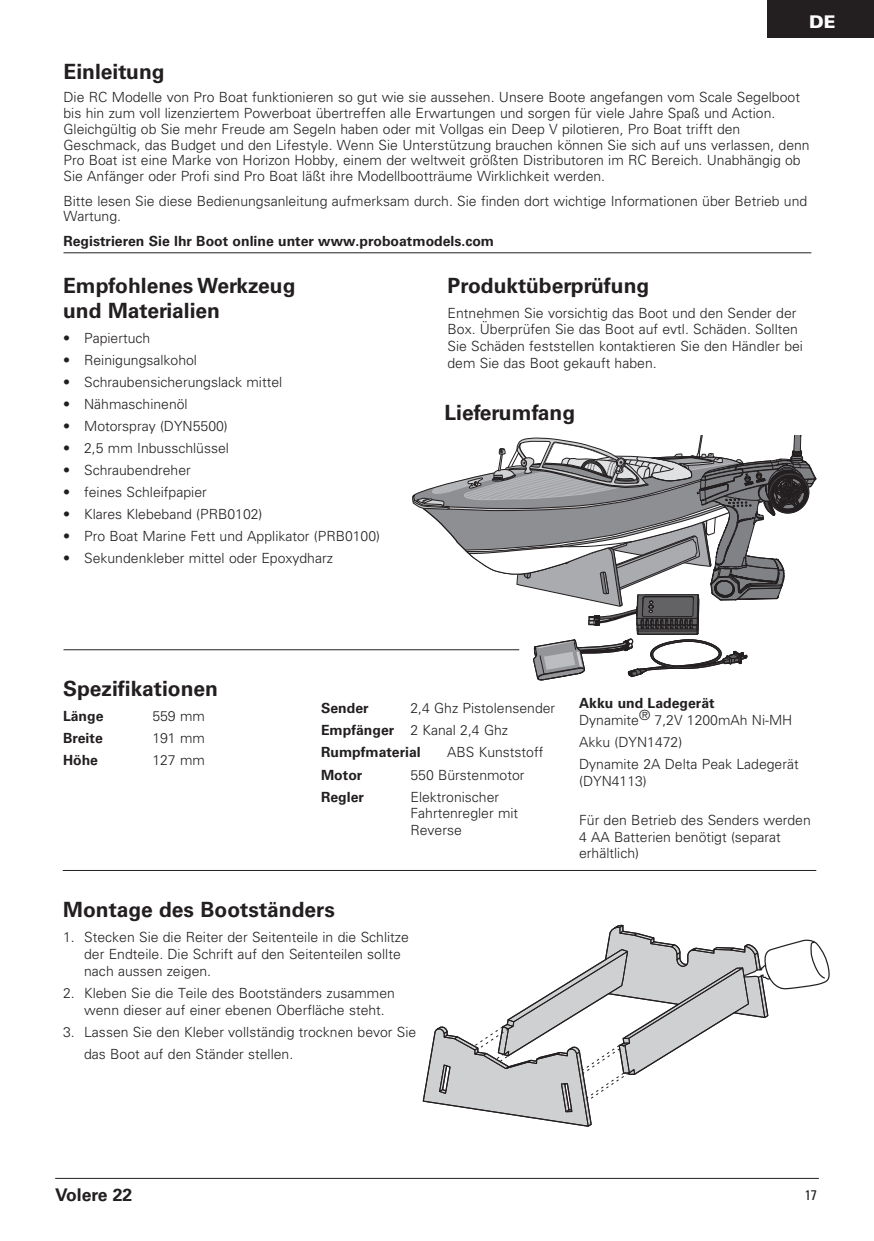
<style>
.page{position:relative;width:874px;height:1241px;background:#fff}
.page>*{position:absolute;margin:0;border:0;box-sizing:border-box;transform-origin:0 0}
.t1{font:700 21px/25.2px "Univers LT Std";color:#231f20}
.t2{font:700 17.5px "Univers LT Std";color:#231f20}
.t3{font:900 17.5px "Univers LT Std";color:#fff}
.t4{font:300 14px/16.8px "Univers LT Std";color:#231f20}
.t5{font:700 14px "Univers LT Std";color:#231f20}
.t6{font:condensed 14px "Univers LT Std";color:#231f20}
.s1{font-weight:700}
</style>
<div class="page">
<hr style="left:55px;top:1177px;width:763px;height:1px;background:#231f20">
<div style="left:767px;top:0;width:106px;height:38px;background:#231f20"></div>
<hr style="left:63px;top:649px;width:456px;height:1px;background:#231f20">
<hr style="left:63px;top:870px;width:752px;height:1px;background:#231f20">
<hr style="left:63px;top:252px;width:748px;height:1px;background:#231f20">
<svg style="left:412px;top:435px;width:404px;height:245px"></svg>
<svg style="left:422px;top:924px;width:407px;height:203px"></svg>
<p class="t3" style="left:808px;top:10px;width:28px">DE</p>
<h1 class="t1" style="left:63px;top:59px;width:103px">Einleitung</h1>
<p class="t4" style="left:63px;top:89px;width:747px;line-height:15.8px">Die RC Modelle von Pro Boat funktionieren so gut wie sie aussehen. Unsere Boote angefangen vom Scale Segelboot bis hin zum voll lizenziertem Powerboat übertreffen alle Erwartungen und sorgen für viele Jahre Spaß und Action.<br>Gleichgültig ob Sie mehr Freude am Segeln haben oder mit Vollgas ein Deep V pilotieren, Pro Boat trifft den Geschmack, das Budget und den Lifestyle. Wenn Sie Unterstützung brauchen können Sie sich auf uns verlassen, denn Pro Boat ist eine Marke von Horizon Hobby, einem der weltweit größten Distributoren im RC Bereich. Unabhängig ob Sie Anfänger oder Profi sind Pro Boat läßt ihre Modellbootträume Wirklichkeit werden.</p>
<p class="t4" style="left:63px;top:193px;width:745px;line-height:15.8px">Bitte lesen Sie diese Bedienungsanleitung aufmerksam durch. Sie finden dort wichtige Informationen über Betrieb und<br>Wartung.</p>
<p class="t5" style="left:63px;top:233px;width:432px">Registrieren Sie lhr Boot online unter www.proboatmodels.com</p>
<h1 class="t1" style="left:63px;top:273px;width:234px">Empfohlenes Werkzeug und Materialien</h1>
<p class="t4" style="left:63px;top:329px;width:89px">• Papiertuch</p>
<p class="t4" style="left:63px;top:351px;width:135px">• Reinigungsalkohol</p>
<p class="t4" style="left:63px;top:373px;width:220px">• Schraubensicherungslack mittel</p>
<p class="t4" style="left:63px;top:395px;width:126px">• Nähmaschinenöl</p>
<p class="t4" style="left:63px;top:417px;width:166px">• Motorspray (DYN5500)</p>
<p class="t4" style="left:63px;top:439px;width:167px">• 2,5 mm Inbusschlüssel</p>
<p class="t4" style="left:63px;top:461px;width:129px">• Schraubendreher</p>
<p class="t4" style="left:63px;top:483px;width:145px">• feines Schleifpapier</p>
<p class="t4" style="left:63px;top:506px;width:201px">• Klares Klebeband (PRB0102)</p>
<p class="t4" style="left:63px;top:528px;width:318px">• Pro Boat Marine Fett und Applikator (PRB0100)</p>
<p class="t4" style="left:63px;top:550px;width:271px">• Sekundenkleber mittel oder Epoxydharz</p>
<h1 class="t1" style="left:447px;top:273px;width:203px">Produktüberprüfung</h1>
<p class="t4" style="left:447px;top:304px;width:357px">Entnehmen Sie vorsichtig das Boot und den Sender der Box. Überprüfen Sie das Boot auf evtl. Schäden. Sollten Sie Schäden feststellen kontaktieren Sie den Händler bei dem Sie das Boot gekauft haben.</p>
<h1 class="t1" style="left:444px;top:400px;width:132px">Lieferumfang</h1>
<h1 class="t1" style="left:63px;top:676px;width:156px">Spezifikationen</h1>
<p class="t5" style="left:63px;top:707px;width:42px">Länge</p>
<p class="t4" style="left:152px;top:707px;width:54px">559 mm</p>
<p class="t5" style="left:63px;top:729px;width:41px">Breite</p>
<p class="t4" style="left:152px;top:729px;width:54px">191 mm</p>
<p class="t5" style="left:63px;top:752px;width:36px">Höhe</p>
<p class="t4" style="left:152px;top:751px;width:54px">127 mm</p>
<p class="t4" style="left:321px;top:697px;width:235px;line-height:22.1px;text-indent:89px">2,4 Ghz Pistolensender<br><span class="s1">Empfänger</span> 2 Kanal 2,4 Ghz<br><span class="s1">Rumpfmaterial</span></p>
<p class="t5" style="left:321px;top:700px;width:49px">Sender</p>
<p class="t4" style="left:447px;top:744px;width:98px">ABS Kunststoff</p>
<p class="t5" style="left:321px;top:766px;width:43px">Motor</p>
<p class="t4" style="left:410px;top:766px;width:115px">550 Bürstenmotor</p>
<p class="t5" style="left:321px;top:788px;width:44px">Regler</p>
<p class="t4" style="left:410px;top:788px;width:109px">Elektronischer<br>Fahrtenregler mit<br>Reverse</p>
<h1 class="t1" style="left:63px;top:897px;width:273px">Montage des Bootständers</h1>
<p class="t4" style="left:84px;top:928px;width:326px;text-indent:-21px">1. Stecken Sie die Reiter der Seitenteile in die Schlitze der Endteile. Die Schrift auf den Seitenteilen sollte nach aussen zeigen.</p>
<p class="t4" style="left:84px;top:984px;width:312px;text-indent:-21px">2. Kleben Sie die Teile des Bootständers zusammen wenn dieser auf einer ebenen Oberfläche steht.</p>
<p class="t4" style="left:84px;top:1020px;width:333px;line-height:22.1px;text-indent:-21px">3. Lassen Sie den Kleber vollständig trocknen bevor Sie das Boot auf den Ständer stellen.</p>
<p class="t5" style="left:579px;top:694px;width:137px">Akku und Ladegerät</p>
<p class="t4" style="left:579px;top:708px;width:221px;line-height:22.1px">Dynamite® 7,2V 1200mAh Ni-MH<br>Akku (DYN1472)<br>Dynamite 2A Delta Peak Ladegerät</p>
<p class="t4" style="left:579px;top:772px;width:69px">(DYN4113)</p>
<p class="t4" style="left:579px;top:811px;width:233px">Für den Betrieb des Senders werden<br>4 AA Batterien benötigt (separat erhältlich)</p>
<p class="t2" style="left:55px;top:1184px;width:79px">Volere 22</p>
<p class="t6" style="left:804px;top:1185px;width:14px">17</p>
</div>
